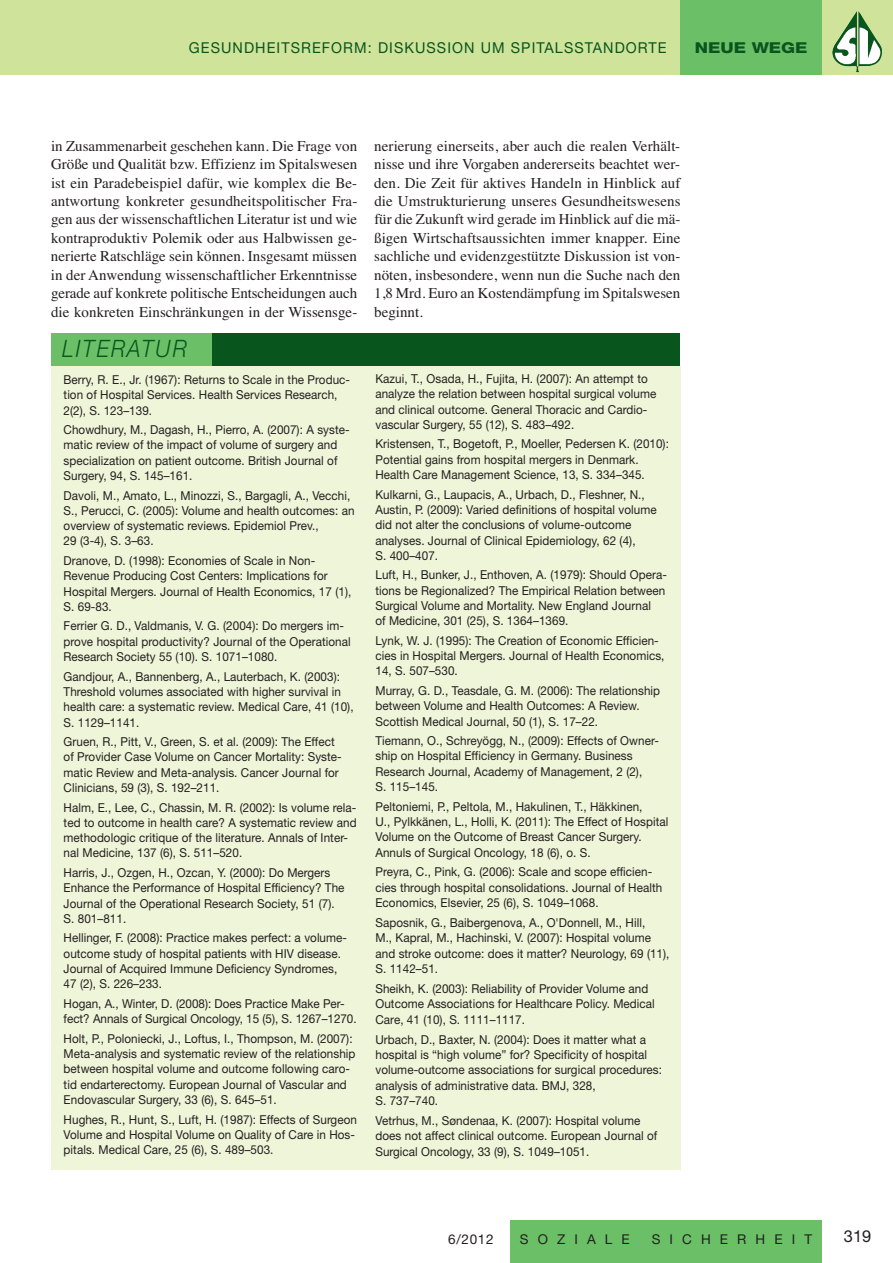
<style>
.page{position:relative;width:893px;height:1263px;background:#fff}
.page>*{position:absolute;margin:0;border:0;box-sizing:border-box;transform-origin:0 0}
.t1{font:italic 300 24px "Helvetica Neue";letter-spacing:.095em;color:#08551e;scale:.9 1}
.t2{font:16.5px "Helvetica Neue";color:#231f20}
.t3{font:15px/18.5px "Times";color:#231f20;text-align:justify}
.t4{font:15px "Helvetica Neue";letter-spacing:.075em;color:#08551e;scale:.96 1}
.t5{font:800 15px "Helvetica Neue";color:#08551e;scale:1.2 1}
.t6{font:13.5px "Helvetica Neue";letter-spacing:.675em;color:#231f20}
.t7{font:12.3px/15.3px "Helvetica Neue";letter-spacing:.005em;color:#231f20;scale:.95 1}
</style>
<div class="page">
<div style="left:0;top:0;width:893px;height:74px;background:#d0e39a"></div>
<img style="left:832px;top:11px;width:50px;height:61px">
<div style="left:680px;top:0;width:142px;height:74px;background:#6bc067"></div>
<div style="left:510px;top:1220px;width:312px;height:43px;background:#6bc067"></div>
<div style="left:51px;top:366px;width:629px;height:803px;background:#eff5d8"></div>
<div style="left:51px;top:334px;width:225px;height:32px;background:#6bc067"></div>
<div style="left:212px;top:334px;width:468px;height:32px;background:#08551e"></div>
<p class="t4" style="left:189px;top:43px;width:499px">GESUNDHEITSREFORM: DISKUSSION UM SPITALSSTANDORTE</p>
<p class="t5" style="left:695px;top:43px;width:96px">NEUE WEGE</p>
<p class="t3" style="left:51px;top:136px;width:308px">in Zusammenarbeit geschehen kann. Die Frage von Größe und Qualität bzw. Effizienz im Spitalswesen ist ein Paradebeispiel dafür, wie komplex die Be&shy;antwortung konkreter gesundheitspolitischer Fra&shy;gen aus der wissenschaftlichen Literatur ist und wie kontraproduktiv Polemik oder aus Halbwissen ge&shy;nerierte Ratschläge sein können. Insgesamt müssen in der Anwendung wissenschaftlicher Erkenntnisse gerade auf konkrete politische Entscheidungen auch die konkreten Einschränkungen in der Wissensge-</p>
<p class="t3" style="left:374px;top:136px;width:308px">nerierung einerseits, aber auch die realen Verhält&shy;nisse und ihre Vorgaben andererseits beachtet wer&shy;den. Die Zeit für aktives Handeln in Hinblick auf die Umstrukturierung unseres Gesundheitswesens für die Zukunft wird gerade im Hinblick auf die mä&shy;ßigen Wirtschaftsaussichten immer knapper. Eine sachliche und evidenzgestützte Diskussion ist von&shy;nöten, insbesondere, wenn nun die Suche nach den 1,8 Mrd. Euro an Kostendämpfung im Spitalswesen beginnt.</p>
<h1 class="t1" style="left:62px;top:335px;width:140px">LITERATUR</h1>
<p class="t7" style="left:64px;top:373px;width:303px">Berry, R. E., Jr. (1967): Returns to Scale in the Produc&shy;tion of Hospital Services. Health Services Research,<br>2(2), S. 123–139.</p>
<p class="t7" style="left:64px;top:423px;width:303px">Chowdhury, M., Dagash, H., Pierro, A. (2007): A syste&shy;matic review of the impact of volume of surgery and specialization on patient outcome. British Journal of Surgery, 94, S. 145–161.</p>
<p class="t7" style="left:64px;top:489px;width:308px">Davoli, M., Amato, L., Minozzi, S., Bargagli, A., Vecchi, S., Perucci, C. (2005): Volume and health outcomes: an overview of systematic reviews. Epidemiol Prev.,<br>29 (3-4), S. 3 –63.</p>
<p class="t7" style="left:64px;top:554px;width:304px">Dranove, D. (1998): Economies of Scale in Non-Revenue Producing Cost Centers: Implications for Hospital Mergers. Journal of Health Economics, 17 (1), S. 69-83.</p>
<p class="t7" style="left:64px;top:620px;width:304px">Ferrier G. D., Valdmanis, V. G. (2004): Do mergers im&shy;prove hospital productivity? Journal of the Operational<br>Research Society 55 (10). S. 1071–1080.</p>
<p class="t7" style="left:64px;top:670px;width:307px">Gandjour, A., Bannenberg, A., Lauterbach, K. (2003):<br>Threshold volumes associated with higher survival in health care: a systematic review. Medical Care, 41 (10), S. 1129–1141.</p>
<p class="t7" style="left:64px;top:735px;width:294px">Gruen, R., Pitt, V., Green, S. et al. (2009): The Effect of Provider Case Volume on Cancer Mortality: Syste&shy;matic Review and Meta-analysis. Cancer Journal for Clinicians, 59 (3), S. 192–211.</p>
<p class="t7" style="left:64px;top:801px;width:310px">Halm, E., Lee, C., Chassin, M. R. (2002): Is volume rela&shy;ted to outcome in health care? A systematic review and methodologic critique of the literature. Annals of Inter&shy;nal Medicine, 137 (6), S. 511–520.</p>
<p class="t7" style="left:64px;top:866px;width:297px">Harris, J., Ozgen, H., Ozcan, Y. (2000): Do Mergers Enhance the Performance of Hospital Efficiency? The Journal of the Operational Research Society, 51 (7).<br>S. 801–811.</p>
<p class="t7" style="left:64px;top:932px;width:300px">Hellinger, F. (2008): Practice makes perfect: a volume&shy;outcome study of hospital patients with HIV disease.<br>Journal of Acquired Immune Deficiency Syndromes, 47 (2), S. 226–233.</p>
<p class="t7" style="left:64px;top:997px;width:310px">Hogan, A., Winter, D. (2008): Does Practice Make Per&shy;fect? Annals of Surgical Oncology, 15 (5), S. 1267–1270.</p>
<p class="t7" style="left:64px;top:1032px;width:309px">Holt, P., Poloniecki, J., Loftus, I., Thompson, M. (2007):<br>Meta-analysis and systematic review of the relationship between hospital volume and outcome following caro&shy;tid endarterectomy. European Journal of Vascular and Endovascular Surgery, 33 (6), S. 645–51.</p>
<p class="t7" style="left:64px;top:1113px;width:310px">Hughes, R., Hunt, S., Luft, H. (1987): Effects of Surgeon<br>Volume and Hospital Volume on Quality of Care in Hos&shy;pitals. Medical Care, 25 (6), S. 489–503.</p>
<p class="t7" style="left:375px;top:372px;width:297px">Kazui, T., Osada, H., Fujita, H. (2007): An attempt to analyze the relation between hospital surgical volume and clinical outcome. General Thoracic and Cardio&shy;vascular Surgery, 55 (12), S. 483–492.</p>
<p class="t7" style="left:375px;top:438px;width:310px">Kristensen, T., Bogetoft, P., Moeller, Pedersen K. (2010):<br>Potential gains from hospital mergers in Denmark.<br>Health Care Management Science, 13, S. 334 –345.</p>
<p class="t7" style="left:375px;top:488px;width:298px">Kulkarni, G., Laupacis, A., Urbach, D., Fleshner, N., Austin, P. (2009): Varied definitions of hospital volume did not alter the conclusions of volume-outcome analyses. Journal of Clinical Epidemiology, 62 (4),<br>S. 400–407.</p>
<p class="t7" style="left:375px;top:569px;width:308px">Luft, H., Bunker, J., Enthoven, A. (1979): Should Opera&shy;tions be Regionalized? The Empirical Relation between Surgical Volume and Mortality. New England Journal<br>of Medicine, 301 (25), S. 1364–1369.</p>
<p class="t7" style="left:375px;top:634px;width:306px">Lynk, W. J. (1995): The Creation of Economic Efficien&shy;cies in Hospital Mergers. Journal of Health Economics,<br>14, S. 507–530.</p>
<p class="t7" style="left:375px;top:684px;width:301px">Murray, G. D., Teasdale, G. M. (2006): The relationship between Volume and Health Outcomes: A Review.<br>Scottish Medical Journal, 50 (1), S. 17–22.</p>
<p class="t7" style="left:375px;top:734px;width:300px">Tiemann, O., Schreyögg, N., (2009): Effects of Owner&shy;ship on Hospital Efficiency in Germany. Business Research Journal, Academy of Management, 2 (2),<br>S. 115–145.</p>
<p class="t7" style="left:375px;top:800px;width:310px">Peltoniemi, P., Peltola, M., Hakulinen, T., Häkkinen,<br>U., Pylkkänen, L., Holli, K. (2011): The Effect of Hospital Volume on the Outcome of Breast Cancer Surgery.<br>Annuls of Surgical Oncology, 18 (6), o. S.</p>
<p class="t7" style="left:375px;top:865px;width:303px">Preyra, C., Pink, G. (2006): Scale and scope efficien&shy;cies through hospital consolidations. Journal of Health<br>Economics, Elsevier, 25 (6), S. 1049–1068.</p>
<p class="t7" style="left:375px;top:916px;width:311px">Saposnik, G., Baibergenova, A., O'Donnell, M., Hill,<br>M., Kapral, M., Hachinski, V. (2007): Hospital volume and stroke outcome: does it matter? Neurology, 69 (11), S. 1142–51.</p>
<p class="t7" style="left:375px;top:982px;width:296px">Sheikh, K. (2003): Reliability of Provider Volume and<br>Outcome Associations for Healthcare Policy. Medical<br>Care, 41 (10), S. 1111–1117.</p>
<p class="t7" style="left:375px;top:1032px;width:303px">Urbach, D., Baxter, N. (2004): Does it matter what a hospital is “high volume” for? Specificity of hospital volume-outcome associations for surgical procedures: analysis of administrative data. BMJ, 328,<br>S. 737–740.</p>
<p class="t7" style="left:375px;top:1114px;width:298px">Vetrhus, M., Søndenaa, K. (2007): Hospital volume does not affect clinical outcome. European Journal of<br>Surgical Oncology, 33 (9), S. 1049–1051.</p>
<p class="t6" style="left:448px;top:1234px;width:47px">6/2012</p>
<p class="t6" style="left:520px;top:1234px;width:111px">SOZIALE</p>
<p class="t6" style="left:652px;top:1234px;width:162px">SICHERHEIT</p>
<h2 class="t2" style="left:844px;top:1230px;width:29px">319</h2>
</div>
